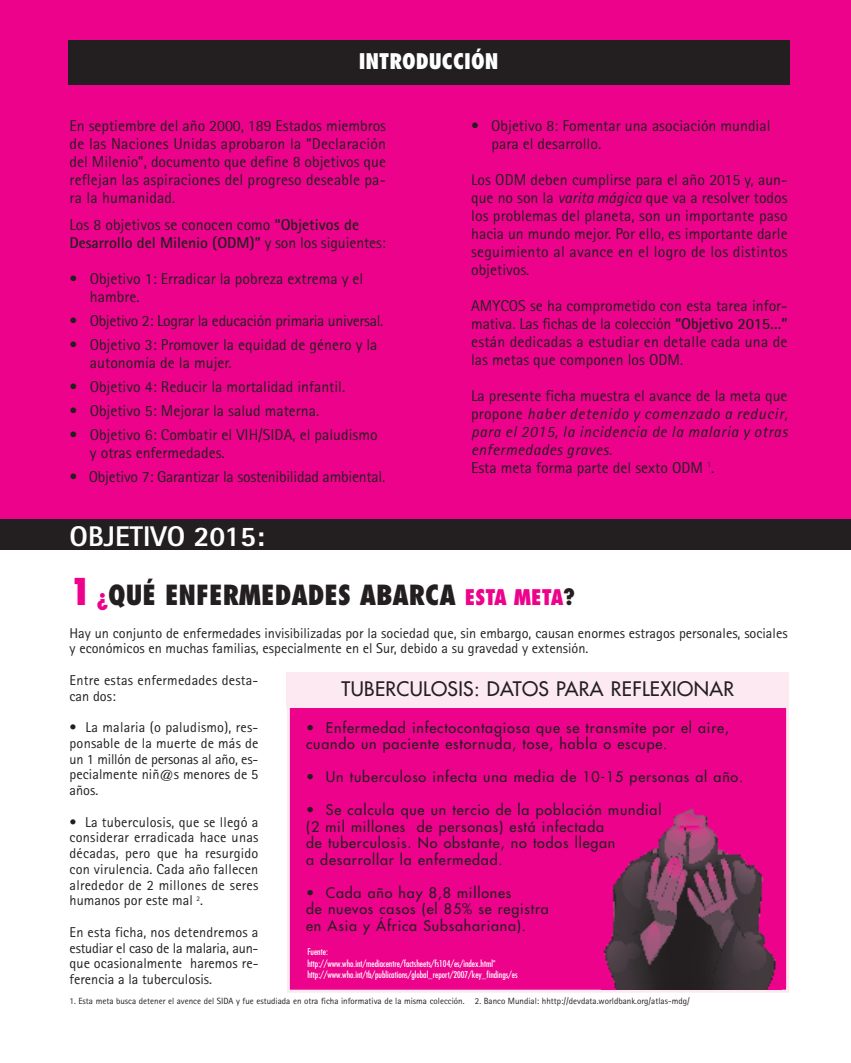
<style>
.page{position:relative;width:851px;height:1063px;background:#fff}
.page>*{position:absolute;margin:0;border:0;box-sizing:border-box;transform-origin:0 0}
.t1{font:800 28.5px "Rotis Sans Serif";color:#fff}
.t2{font:800 condensed 27px "Futura";color:#231f20}
.t3{font:800 condensed 21px "Futura";color:#fff}
.t4{font:19.5px "Futura";letter-spacing:.02em;color:#231f20}
.t5{font:15.75px/18px "Rotis Sans Serif";color:#231f20}
.t6{font:italic 15.75px/18px "Rotis Sans Serif";letter-spacing:.04em;color:#231f20}
.t7{font:15.75px "Rotis Sans Serif";letter-spacing:-.02em;color:#231f20}
.t8{font:14.25px/15.8px "Rotis Sans Serif";color:#231f20;text-align:justify}
.t9{font:14.25px/16.5px "Futura";letter-spacing:.06em;color:#231f20}
.t10{font:9px "Rotis Sans Serif";color:#231f20}
.t11{font:condensed 9px/11.7px "Futura";color:#fff}
.s1{font-weight:700}
.s2{font-style:italic}
.s3{font-style:normal}
.s4{font-size:36px;color:#ed028c}
.s5{font-size:21px;color:#ed028c}
.s6{font-size:21px}
.s7{font-size:16.5px;color:#fff}
</style>
<div class="page">
<div style="left:0;top:1px;width:850px;height:534px;background:#ed028c"></div>
<div style="left:68px;top:41px;width:721px;height:44px;background:#231f20"></div>
<div style="left:288px;top:677px;width:499px;height:314px;background:#ed028c"></div>
<div style="left:287px;top:675px;width:502px;height:318px;border:3px solid #fce9f1"></div>
<div style="left:286px;top:672px;width:503px;height:36px;background:#fce9f1"></div>
<img style="left:601px;top:808px;width:180px;height:182px">
<div style="left:0;top:520px;width:850px;height:30px;background:#231f20"></div>
<h3 class="t3" style="left:359px;top:52px;width:141px">INTRODUCCIÓN</h3>
<p class="t5" style="left:70px;top:118px;width:318px;text-align:justify">En septiembre del año 2000, 189 Estados miembros de las Naciones Unidas aprobaron la “Declaración del Milenio”, documento que define 8 objetivos que reflejan las aspiraciones del progreso deseable pa&shy;ra la humanidad.</p>
<p class="t5" style="left:70px;top:217px;width:318px">Los 8 objetivos se conocen como <span class="s1">“Objetivos de<br>Desarrollo del Milenio (ODM)”</span> y son los siguientes:</p>
<p class="t5" style="left:90px;top:271px;width:275px;text-indent:-20px">• Objetivo 1: Erradicar la pobreza extrema y el hambre.</p>
<p class="t7" style="left:70px;top:315px;width:315px">• Objetivo 2: Lograr la educación primaria universal.</p>
<p class="t5" style="left:90px;top:337px;width:289px;text-indent:-20px">• Objetivo 3: Promover la equidad de género y la autonomía de la mujer.</p>
<p class="t5" style="left:70px;top:379px;width:277px">• Objetivo 4: Reducir la mortalidad infantil.</p>
<p class="t5" style="left:70px;top:403px;width:251px">• Objetivo 5: Mejorar la salud materna.</p>
<p class="t5" style="left:90px;top:427px;width:289px;text-indent:-20px">• Objetivo 6: Combatir el VIH/SIDA, el paludismo y otras enfermedades.</p>
<p class="t5" style="left:70px;top:469px;width:317px">• Objetivo 7: Garantizar la sostenibilidad ambiental.</p>
<h1 class="t1" style="left:70px;top:526px;width:196px">OBJETIVO 2015:</h1>
<p class="t5" style="left:491px;top:118px;width:280px;text-indent:-20px">• Objetivo 8: Fomentar una asociación mundial para el desarrollo.</p>
<p class="t5" style="left:471px;top:172px;width:318px;text-align:justify">Los ODM deben cumplirse para el año 2015 y, aun&shy;que no son la <span class="s2">varita mágica</span> que va a resolver todos los problemas del planeta, son un importante paso hacia un mundo mejor. Por ello, es importante darle seguimiento al avance en el logro de los distintos objetivos.</p>
<p class="t5" style="left:471px;top:298px;width:318px;text-align:justify">AMYCOS se ha comprometido con esta tarea infor&shy;mativa. Las fichas de la colección <span class="s1">“Objetivo 2015…” </span>están dedicadas a estudiar en detalle cada una de las metas que componen los ODM.</p>
<p class="t6" style="left:471px;top:388px;width:318px"><span class="s3">La presente ficha muestra el avance de la meta que propone</span> haber detenido y comenzado a reducir, para el 2015, la incidencia de la malaria y otras enfermedades graves.<br><span class="s3">Esta meta forma parte del sexto ODM</span> <sup>1</sup><span class="s3">.</span></p>
<h2 class="t2" style="left:70px;top:583px;width:515px"><span class="s4">1</span> <span class="s5">¿</span>QUÉ ENFERMEDADES ABARCA <span class="s5">ESTA META</span><span class="s6">?</span><span class="s7">?</span></h2>
<p class="t8" style="left:70px;top:626px;width:719px">Hay un conjunto de enfermedades invisibilizadas por la sociedad que, sin embargo, causan enormes estragos personales, sociales y económicos en muchas familias, especialmente en el Sur, debido a su gravedad y extensión.</p>
<p class="t8" style="left:70px;top:674px;width:190px">Entre estas enfermedades desta&shy;can dos:</p>
<p class="t8" style="left:70px;top:721px;width:190px">• La malaria (o paludismo), res&shy;ponsable de la muerte de más de un 1 millón de personas al año, es&shy;pecialmente niñ@s menores de 5 años.</p>
<p class="t8" style="left:70px;top:815px;width:190px">• La tuberculosis, que se llegó a considerar erradicada hace unas décadas, pero que ha resurgido con virulencia. Cada año fallecen alrededor de 2 millones de seres humanos por este mal <sup>2</sup>.</p>
<p class="t8" style="left:70px;top:926px;width:190px">En esta ficha, nos detendremos a estudiar el caso de la malaria, aun&shy;que ocasionalmente haremos re&shy;ferencia a la tuberculosis.</p>
<p class="t4" style="left:341px;top:679px;width:394px">TUBERCULOSIS: DATOS PARA REFLEXIONAR</p>
<p class="t9" style="left:306px;top:720px;width:424px">• Enfermedad infectocontagiosa que se transmite por el aire, cuando un paciente estornuda, tose, habla o escupe.</p>
<p class="t9" style="left:306px;top:770px;width:438px">• Un tuberculoso infecta una media de 10-15 personas al año.</p>
<p class="t9" style="left:306px;top:803px;width:357px">• Se calcula que un tercio de la población mundial (2 mil millones de personas) está infectada<br>de tuberculosis. No obstante, no todos llegan<br>a desarrollar la enfermedad.</p>
<p class="t9" style="left:306px;top:885px;width:244px">• Cada año hay 8,8 millones<br>de nuevos casos (el 85% se registra en Asia y África Subsahariana).</p>
<p class="t11" style="left:307px;top:946px;width:212px">Fuente: http://www.who.int/mediacentre/factsheets/fs104/es/index.html" http://www.who.int/tb/publications/global_report/2007/key_findings/es</p>
<p class="t10" style="left:70px;top:997px;width:621px">1. Esta meta busca detener el avence del SIDA y fue estudiada en otra ficha informativa de la misma colección. 2. Banco Mundial: hhttp://devdata.worldbank.org/atlas-mdg/</p>
</div>
